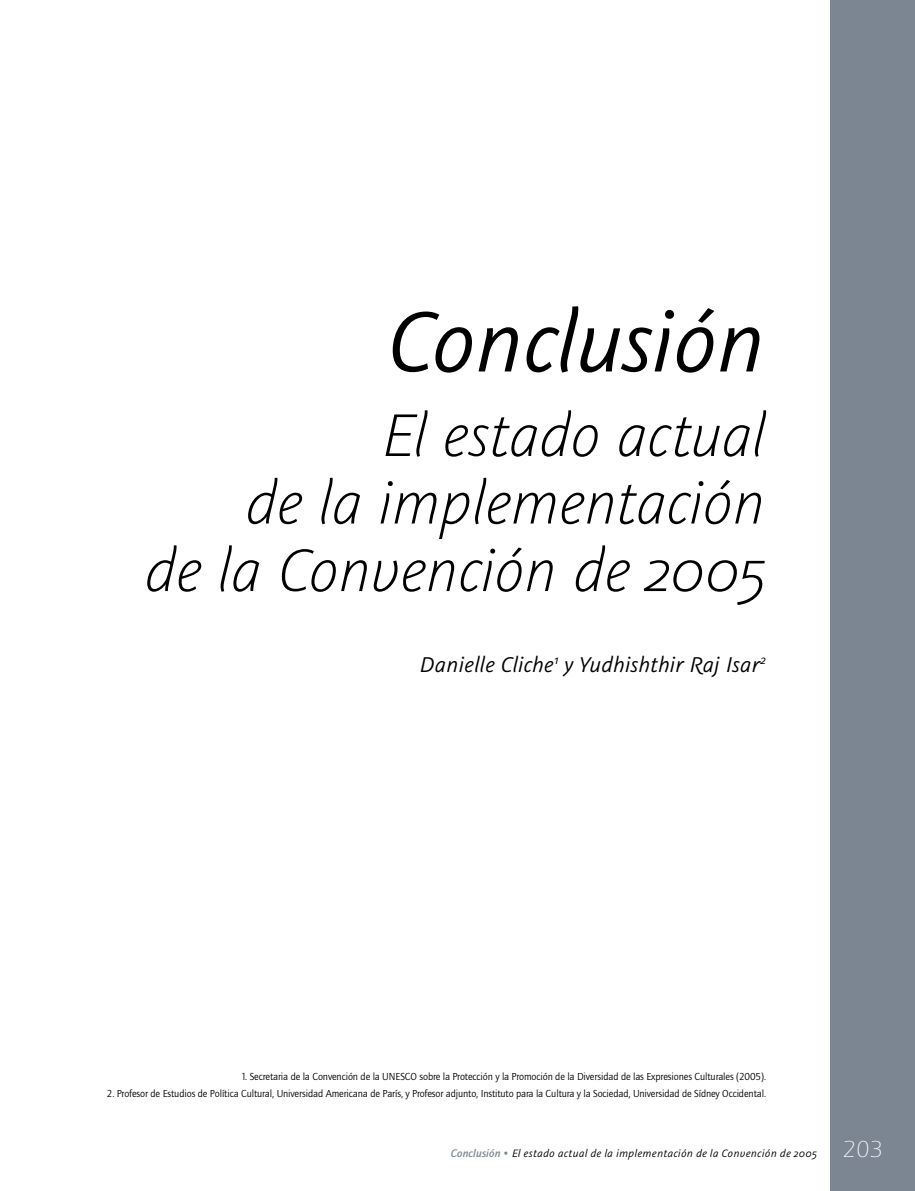
<style>
.page{position:relative;width:915px;height:1191px;background:#fff}
.page>*{position:absolute;margin:0;border:0;box-sizing:border-box;transform-origin:0 0}
.t1{font:italic 96px "Graublau Sans";letter-spacing:-.02em;color:#000}
.t2{font:italic 300 67.5px/67.5px "Graublau Sans";letter-spacing:-.025em;color:#000;text-align:right}
.t3{font:italic 24px "Graublau Sans";letter-spacing:-.01em;color:#000}
.t4{font:italic 12px "Graublau Sans";letter-spacing:.01em;color:#000}
.t5{font:10.5px "Quay Sans ITC Std";letter-spacing:-.01em;color:#000}
.s1{font-family:"Quay Sans ITC Std";font-weight:500;font-size:11.25px;color:#7c8692}
.s2{font-family:"Quay Sans ITC Std";font-weight:500;font-style:normal;font-size:11.25px;color:#7c8692}
.s3{font-family:"ITC Eras Std";font-weight:300;font-style:normal;font-size:24px;color:#fff}
</style>
<div class="page">
<div style="left:829px;top:0;width:85px;height:1191px;background:#7c8692"></div>
<h1 class="t1" style="left:385px;top:281px;width:381px">Conclusión</h1>
<h2 class="t2" style="left:143px;top:400px;width:623px">El estado actual<br>de la implementación<br>de la Convención de 2005</h2>
<h3 class="t3" style="left:419px;top:649px;width:348px">Danielle Cliche<sup>1</sup> y Yudhishthir Raj Isar<sup>2</sup></h3>
<p class="t5" style="left:241px;top:1070px;width:526px">1. Secretaria de la Convención de la UNESCO sobre la Protección y la Promoción de la Diversidad de las Expresiones Culturales (2005).</p>
<p class="t5" style="left:107px;top:1087px;width:660px">2. Profesor de Estudios de Política Cultural, Universidad Americana de París, y Profesor adjunto, Instituto para la Cultura y la Sociedad, Universidad de Sídney Occidental.</p>
<p class="t4" style="left:450px;top:1145px;width:433px"><span class="s1">Conclusión</span> <span class="s2">•</span> El estado actual de la implementación de la Convención de 2005 <span class="s3">203</span></p>
</div>
